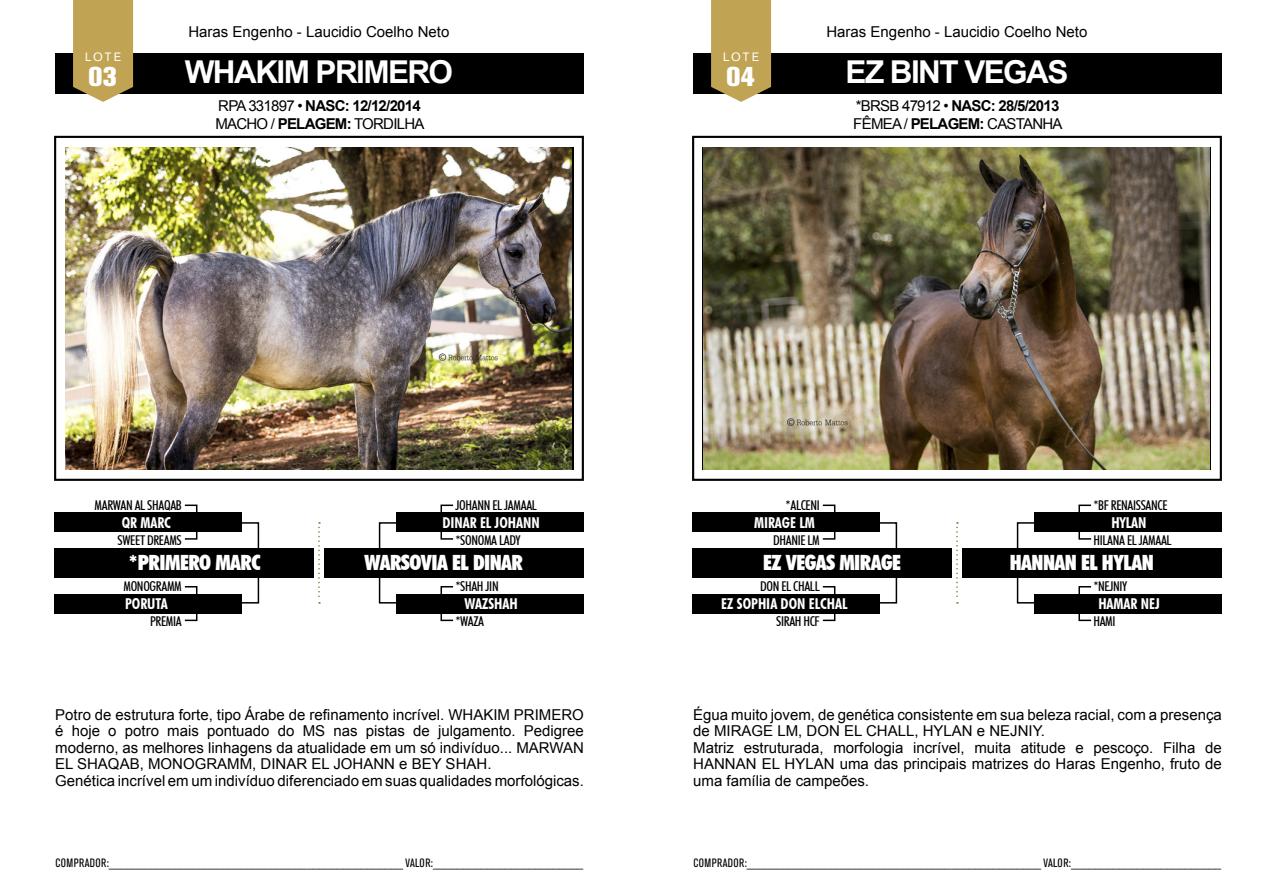
<style>
.page{position:relative;width:1276px;height:893px;background:#fff}
.page>*{position:absolute;margin:0;border:0;box-sizing:border-box;transform-origin:0 0}
.t1{font:700 31.5px "Arial";letter-spacing:-.05em;color:#fff}
.t2{font:800 27px "Akzidenz Grotesk Pro";color:#fff}
.t3{font:900 condensed 21px "Futura BT";letter-spacing:-.025em;color:#fff}
.t4{font:15px/16.5px "Arial";color:#000}
.t5{font:15px/18px "Arial";letter-spacing:-.05em;color:#000}
.t6{font:700 condensed 15px "Futura BT";color:#fff}
.t7{font:500 condensed 13.5px "Futura BT";letter-spacing:-.025em;color:#000}
.t8{font:condensed 12px "Akzidenz Grotesk Pro";letter-spacing:.025em;color:#000}
.t9{font:12px "Akzidenz Grotesk Pro";letter-spacing:.16em;color:#fff}
.s1{font-weight:700}
</style>
<div class="page">
<div style="left:54px;top:136px;width:530px;height:345px;border:2px solid #000"></div>
<div style="left:241px;top:522px;width:18px;height:82px;border:2px solid #000"></div>
<div style="left:54px;top:548px;width:259px;height:30px;background:#000"></div>
<div style="left:184px;top:586px;width:13px;height:35px;border:2px solid #000"></div>
<div style="left:54px;top:594px;width:187px;height:19px;background:#000"></div>
<div style="left:184px;top:505px;width:13px;height:35px;border:2px solid #000"></div>
<div style="left:54px;top:512px;width:187px;height:20px;background:#000"></div>
<div style="left:379px;top:522px;width:18px;height:82px;border:2px solid #000"></div>
<div style="left:324px;top:548px;width:260px;height:30px;background:#000"></div>
<div style="left:440px;top:586px;width:14px;height:35px;border:2px solid #000"></div>
<div style="left:397px;top:594px;width:187px;height:19px;background:#000"></div>
<div style="left:440px;top:505px;width:14px;height:35px;border:2px solid #000"></div>
<div style="left:397px;top:512px;width:187px;height:20px;background:#000"></div>
<svg style="left:318px;top:522px;width:2px;height:82px"></svg>
<div style="left:55px;top:53px;width:528px;height:40px;background:#000"></div>
<svg style="left:73px;top:0;width:60px;height:102px;background:#c0a55b"></svg>
<div style="left:692px;top:136px;width:530px;height:345px;border:2px solid #000"></div>
<div style="left:879px;top:522px;width:18px;height:82px;border:2px solid #000"></div>
<div style="left:692px;top:548px;width:259px;height:30px;background:#000"></div>
<div style="left:822px;top:586px;width:13px;height:35px;border:2px solid #000"></div>
<div style="left:692px;top:594px;width:187px;height:19px;background:#000"></div>
<div style="left:822px;top:505px;width:13px;height:35px;border:2px solid #000"></div>
<div style="left:692px;top:512px;width:187px;height:20px;background:#000"></div>
<div style="left:1017px;top:522px;width:18px;height:82px;border:2px solid #000"></div>
<div style="left:962px;top:548px;width:260px;height:30px;background:#000"></div>
<div style="left:1078px;top:586px;width:14px;height:35px;border:2px solid #000"></div>
<div style="left:1035px;top:594px;width:187px;height:19px;background:#000"></div>
<div style="left:1078px;top:505px;width:14px;height:35px;border:2px solid #000"></div>
<div style="left:1035px;top:512px;width:187px;height:20px;background:#000"></div>
<svg style="left:956px;top:522px;width:2px;height:82px"></svg>
<div style="left:693px;top:53px;width:528px;height:40px;background:#000"></div>
<svg style="left:711px;top:0;width:60px;height:102px;background:#c0a55b"></svg>
<img style="left:703px;top:147px;width:506px;height:322px">
<img style="left:66px;top:147px;width:505px;height:322px">
<p class="t9" style="left:85px;top:49px;width:37px">LOTE</p>
<h2 class="t2" style="left:89px;top:60px;width:30px">03</h2>
<p class="t4" style="left:188px;top:24px;width:262px">Haras Engenho - Laucidio Coelho Neto</p>
<h1 class="t1" style="left:185px;top:51px;width:267px">WHAKIM PRIMERO</h1>
<p class="t5" style="left:215px;top:97px;width:210px">RPA 331897 • <span class="s1">NASC: 12/12/2014<br></span>Macho / <span class="s1">PELAGEM:</span> TORDILHA</p>
<p class="t9" style="left:723px;top:49px;width:37px">LOTE</p>
<h2 class="t2" style="left:726px;top:60px;width:30px">04</h2>
<p class="t4" style="left:826px;top:24px;width:262px">Haras Engenho - Laucidio Coelho Neto</p>
<h1 class="t1" style="left:845px;top:51px;width:202px">EZ BINT VEGAS</h1>
<p class="t5" style="left:853px;top:97px;width:211px">*BRSB 47912 • <span class="s1">NASC: 28/5/2013<br></span>Fêmea / <span class="s1">PE LAGEM:</span> CASTANHA</p>
<p class="t7" style="left:95px;top:497px;width:89px">MARWAN AL SHAQAB</p>
<p class="t7" style="left:118px;top:532px;width:66px">SWEET DREAMS</p>
<p class="t6" style="left:122px;top:513px;width:51px">QR MARC</p>
<h3 class="t3" style="left:128px;top:549px;width:134px">*PRIMERO MARC</h3>
<p class="t6" style="left:125px;top:595px;width:44px">PORUTA</p>
<p class="t7" style="left:123px;top:578px;width:60px">MONOGRAMM</p>
<p class="t7" style="left:150px;top:613px;width:33px">PREMIA</p>
<p class="t7" style="left:455px;top:497px;width:83px">JOHANN EL JAMAAL</p>
<p class="t7" style="left:455px;top:532px;width:67px">*SONOMA LADY</p>
<p class="t6" style="left:442px;top:513px;width:99px">DINAR EL JOHANN</p>
<h3 class="t3" style="left:364px;top:549px;width:160px">WARSOVIA EL DINAR</h3>
<p class="t6" style="left:464px;top:594px;width:55px">WAZSHAH</p>
<p class="t7" style="left:455px;top:578px;width:45px">*SHAH JIN</p>
<p class="t7" style="left:455px;top:613px;width:30px">*WAZA</p>
<p class="t4" style="left:55px;top:706px;width:530px">Potro de estrutura forte, tipo Árabe de refinamento incrível. WHAKIM PRIMERO é hoje o potro mais pontuado do MS nas pistas de julgamento. Pedigree moderno, as melhores linhagens da atualidade em um só indivíduo... MARWAN EL SHAQAB, MONOGRAMM, DINAR EL JOHANN e BEY SHAH.<br>Genética incrível em um indivíduo diferenciado em suas qualidades morfológicas.</p>
<p class="t8" style="left:56px;top:855px;width:529px">COMPRADOR:_________________________________________________ VALOR:_________________________</p>
<p class="t7" style="left:785px;top:497px;width:36px">*ALCENI</p>
<p class="t7" style="left:773px;top:532px;width:48px">DHANIE LM</p>
<p class="t6" style="left:754px;top:513px;width:62px">MIRAGE LM</p>
<h3 class="t3" style="left:763px;top:549px;width:139px">EZ VEGAS MIRAGE</h3>
<p class="t6" style="left:721px;top:595px;width:128px">EZ SOPHIA DON ELCHAL</p>
<p class="t7" style="left:760px;top:578px;width:61px">DON EL CHALL</p>
<p class="t7" style="left:776px;top:613px;width:45px">SIRAH HCF</p>
<p class="t7" style="left:1093px;top:497px;width:76px">*BF RENAISSANCE</p>
<p class="t7" style="left:1093px;top:532px;width:80px">HILANA EL JAMAAL</p>
<p class="t6" style="left:1111px;top:513px;width:36px">HYLAN</p>
<h3 class="t3" style="left:1010px;top:549px;width:145px">HANNAN EL HYLAN</h3>
<p class="t6" style="left:1098px;top:594px;width:63px">HAMAR NEJ</p>
<p class="t7" style="left:1093px;top:578px;width:35px">*NEJNIY</p>
<p class="t7" style="left:1093px;top:613px;width:24px">HAMI</p>
<p class="t4" style="left:693px;top:706px;width:530px">Égua muito jovem, de genética consistente em sua beleza racial, com a presença de MIRAGE LM, DON EL CHALL, HYLAN e NEJNIY.<br>Matriz estruturada, morfologia incrível, muita atitude e pescoço. Filha de HANNAN EL HYLAN uma das principais matrizes do Haras Engenho, fruto de uma família de campeões.</p>
<p class="t8" style="left:693px;top:855px;width:529px">COMPRADOR:_________________________________________________ VALOR:_________________________</p>
</div>
